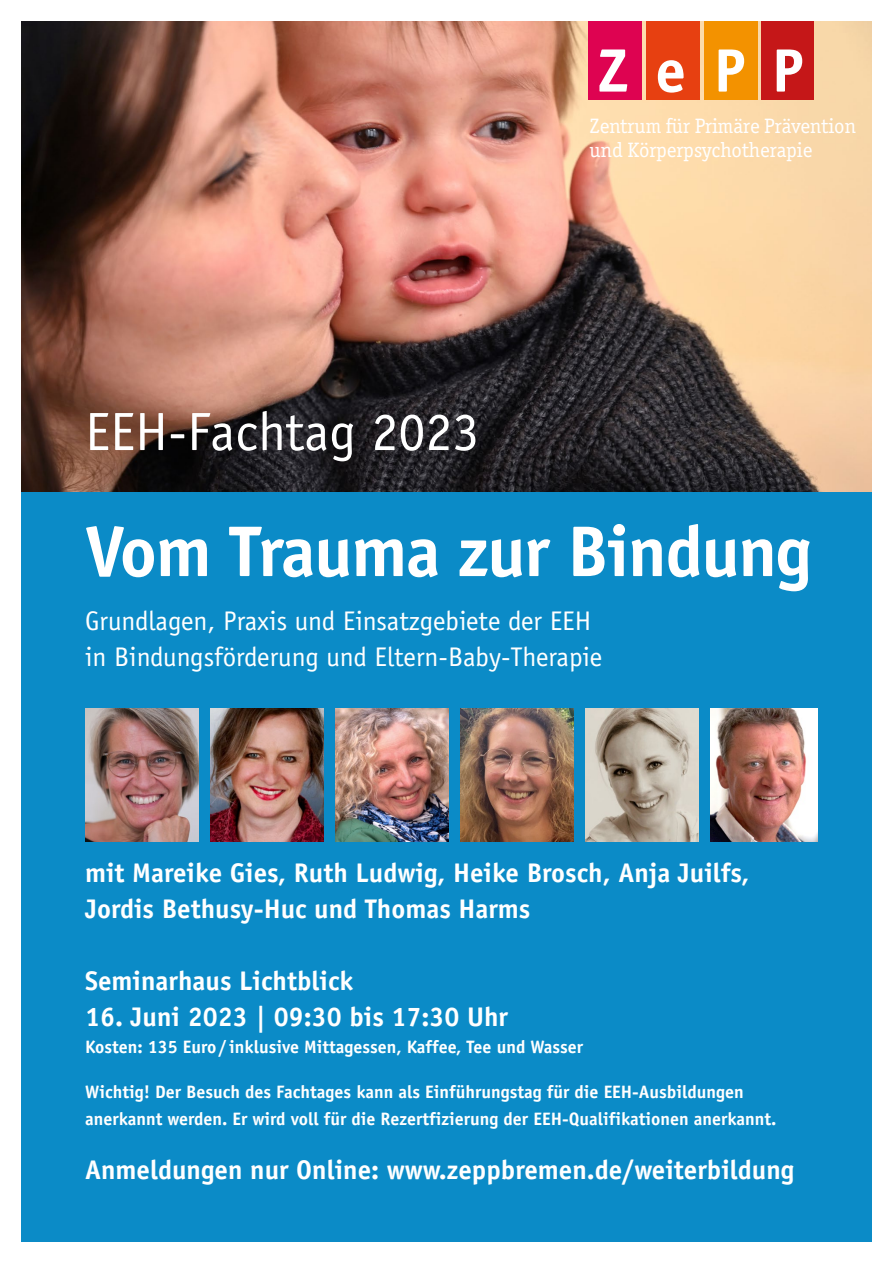
<style>
.page{position:relative;width:893px;height:1263px;background:#fff}
.page>*{position:absolute;margin:0;border:0;box-sizing:border-box;transform-origin:0 0}
.t1{font:700 72px "Officina Sans";letter-spacing:-.02em;color:#fff}
.t2{font:54px "Officina Sans";color:#fff}
.t3{font:700 27px/36px "Officina Sans";color:#fff}
.t4{font:27px/36px "Officina Sans";color:#fff}
.t5{font:21px/24px "Officina Serif";color:#fff}
.t6{font:700 18px/27px "Officina Sans";color:#fff}
</style>
<div class="page">
<div style="left:21px;top:404px;width:851px;height:838px;background:#0b8bc7"></div>
<img style="left:21px;top:21px;width:851px;height:471px">
<div style="left:588px;top:21px;width:54px;height:78px;background:#de0351"></div>
<div style="left:646px;top:21px;width:53px;height:78px;background:#e74011"></div>
<div style="left:704px;top:21px;width:53px;height:78px;background:#f39200"></div>
<div style="left:762px;top:21px;width:52px;height:78px;background:#c51718"></div>
<svg style="left:599px;top:49px;width:203px;height:44px"></svg>
<img style="left:336px;top:709px;width:113px;height:132px">
<img style="left:211px;top:709px;width:113px;height:132px">
<img style="left:86px;top:709px;width:113px;height:132px">
<img style="left:711px;top:709px;width:106px;height:132px">
<img style="left:586px;top:709px;width:112px;height:132px">
<img style="left:461px;top:709px;width:112px;height:132px">
<h2 class="t2" style="left:85px;top:400px;width:396px">EEH-Fachtag 2023</h2>
<p class="t5" style="left:590px;top:114px;width:268px">Zentrum für Primäre Prävention und Körperpsychotherapie</p>
<h1 class="t1" style="left:85px;top:507px;width:728px">Vom Trauma zur Bindung</h1>
<h3 class="t4" style="left:85px;top:603px;width:519px">Grundlagen, Praxis und Einsatzgebiete der EEH in Bindungsförderung und Eltern-Baby-Therapie</h3>
<h3 class="t3" style="left:85px;top:855px;width:666px">mit Mareike Gies, Ruth Ludwig, Heike Brosch, Anja Juilfs,<br>Jordis Bethusy-Huc und Thomas Harms</h3>
<h3 class="t3" style="left:85px;top:963px;width:270px">Seminarhaus Lichtblick</h3>
<h3 class="t3" style="left:85px;top:998px;width:425px">16. Juni 2023 | 09:30 bis 17:30 Uhr</h3>
<p class="t6" style="left:85px;top:1033px;width:499px">Kosten: 135 Euro/ inklusive Mittagessen, Kaffee, Tee und Wasser</p>
<p class="t6" style="left:85px;top:1078px;width:693px">Wichtig! Der Besuch des Fachtages kann als Einführungstag für die EEH-Ausbildungen anerkannt werden. Er wird voll für die Rezertfizierung der EEH-Qualifikationen anerkannt.</p>
<h3 class="t3" style="left:85px;top:1152px;width:711px">Anmeldungen nur Online: www.zeppbremen.de/weiterbildung</h3>
</div>
